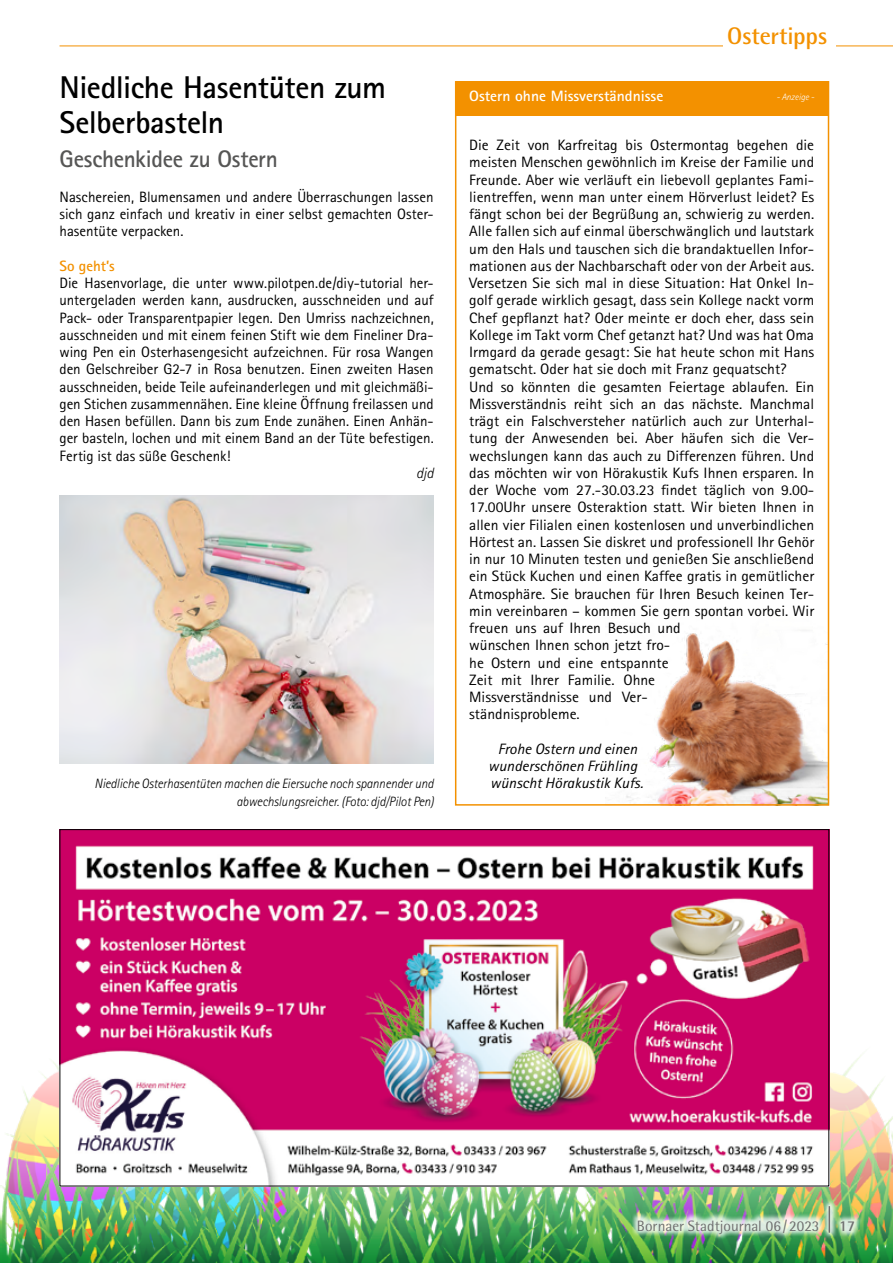
<style>
.page{position:relative;width:893px;height:1263px;background:#fff}
.page>*{position:absolute;margin:0;border:0;box-sizing:border-box;transform-origin:0 0}
.t1{font:700 31.5px/34.5px "Rotis Sans Serif Std";letter-spacing:-.01em;color:#000}
.t2{font:700 24px "Rotis Sans Serif Std";letter-spacing:-.01em;color:#565655}
.t3{font:700 24px "Rotis Semi Sans Std";letter-spacing:-.01em;color:#f39100}
.t4{font:15px/17.2px "Rotis Sans Serif Std";color:#000;scale:1.04 1}
.t5{font:15px/17.2px "Rotis Sans Serif Std";color:#000;text-align:justify}
.t6{font:italic 15px/17.2px "Rotis Sans Serif Std";color:#000;text-align:center;scale:1.04 1}
.t7{font:700 15px "Rotis Sans Serif Std";color:#fff;scale:1.04 1}
.t8{font:15px "Rotis Semi Sans Std";color:#6e6e6e}
.t9{font:700 15px "Rotis Sans Serif Std";color:#f39100}
.t10{font:italic 300 15px "Rotis Sans Serif Std";color:#000}
.t11{font:700 15px "Rotis Semi Sans Std";color:#6e6e6e}
.t12{font:italic 300 13.5px/17.2px "Rotis Sans Serif Std";letter-spacing:-.005em;color:#000;text-align:right;scale:.95 1}
.t13{font:italic 300 9.15px "Rotis Sans Serif Std";color:#fff}
</style>
<div class="page">
<hr style="left:60px;top:46px;width:833px;height:1px;background:#f39100">
<img style="left:0;top:1013px;width:893px;height:250px">
<img style="left:605px;top:633px;width:221px;height:170px">
<img style="left:62px;top:831px;width:765px;height:353px">
<div style="left:456px;top:81px;width:373px;height:35px;background:#f39100"></div>
<div style="left:455px;top:81px;width:374px;height:725px;border:2px solid #f39100"></div>
<div style="left:631px;top:1199px;width:231px;height:42px;background:#fff;opacity:.83"></div>
<svg style="left:829px;top:1206px;width:1px;height:27px"></svg>
<div style="left:723px;top:28px;width:112px;height:23px;background:#fff"></div>
<img style="left:60px;top:495px;width:374px;height:268px">
<h1 class="t1" style="left:60px;top:70px;width:328px">Niedliche Hasentüten zum<br>Selberbasteln</h1>
<h2 class="t2" style="left:60px;top:144px;width:220px">Geschenkidee zu Ostern</h2>
<p class="t5" style="left:60px;top:188px;width:376px">Naschereien, Blumensamen und andere Überraschungen lassen sich ganz einfach und kreativ in einer selbst gemachten Oster&shy;hasentüte verpacken.</p>
<p class="t9" style="left:60px;top:256px;width:57px">So geht’s</p>
<p class="t5" style="left:60px;top:274px;width:376px">Die Hasenvorlage, die unter www.pilotpen.de/diy-tutorial her&shy;untergeladen werden kann, ausdrucken, ausschneiden und auf Pack- oder Transparentpapier legen. Den Umriss nachzeichnen, ausschneiden und mit einem feinen Stift wie dem Fineliner Dra&shy;wing Pen ein Osterhasengesicht aufzeichnen. Für rosa Wangen den Gelschreiber G2-7 in Rosa benutzen. Einen zweiten Hasen ausschneiden, beide Teile aufeinanderlegen und mit gleichmäßi&shy;gen Stichen zusammennähen. Eine kleine Öffnung freilassen und den Hasen befüllen. Dann bis zum Ende zunähen. Einen Anhän&shy;ger basteln, lochen und mit einem Band an der Tüte befestigen.<br>Fertig ist das süße Geschenk!</p>
<p class="t10" style="left:416px;top:464px;width:19px">djd</p>
<p class="t12" style="left:95px;top:775px;width:358px">Niedliche Osterhasentüten machen die Eiersuche noch spannender und abwechslungsreicher. (Foto: djd/Pilot Pen)</p>
<h2 class="t3" style="left:727px;top:21px;width:102px">Ostertipps</h2>
<p class="t7" style="left:469px;top:87px;width:188px">Ostern ohne Missverständnisse</p>
<p class="t4" style="left:469px;top:136px;width:333px">Die Zeit von Karfreitag bis Ostermontag begehen die meisten Menschen gewöhnlich im Kreise der Familie und Freunde. Aber wie verläuft ein liebevoll geplantes Fami&shy;lientreffen, wenn man unter einem Hörverlust leidet? Es fängt schon bei der Begrüßung an, schwierig zu werden.<br>Alle fallen sich auf einmal überschwänglich und lautstark um den Hals und tauschen sich die brandaktuellen Infor&shy;mationen aus der Nachbarschaft oder von der Arbeit aus.<br>Versetzen Sie sich mal in diese Situation: Hat Onkel In&shy;golf gerade wirklich gesagt, dass sein Kollege nackt vorm Chef gepflanzt hat? Oder meinte er doch eher, dass sein Kollege im Takt vorm Chef getanzt hat? Und was hat Oma Irmgard da gerade gesagt: Sie hat heute schon mit Hans gematscht. Oder hat sie doch mit Franz gequatscht?<br>Und so könnten die gesamten Feiertage ablaufen. Ein Missverständnis reiht sich an das nächste. Manchmal trägt ein Falschversteher natürlich auch zur Unterhal&shy;tung der Anwesenden bei. Aber häufen sich die Ver&shy;wechslungen kann das auch zu Differenzen führen. Und das möchten wir von Hörakustik Kufs Ihnen ersparen. In der Woche vom 27.-30.03.23 findet täglich von 9.00- 17.00Uhr unsere Osteraktion statt. Wir bieten Ihnen in allen vier Filialen einen kostenlosen und unverbindlichen Hörtest an. Lassen Sie diskret und professionell Ihr Gehör in nur 10 Minuten testen und genießen Sie anschließend ein Stück Kuchen und einen Kaffee gratis in gemütlicher Atmosphäre. Sie brauchen für Ihren Besuch keinen Ter&shy;min vereinbaren – kommen Sie gern spontan vorbei. Wir freuen uns auf Ihren Besuch und<br>wünschen Ihnen schon jetzt fro-<br>he Ostern und eine entspannte<br>Zeit mit Ihrer Familie. Ohne<br>Missverständnisse und Ver-<br>ständnisprobleme.</p>
<p class="t6" style="left:488px;top:740px;width:151px">Frohe Ostern und einen wunderschönen Frühling wünscht Hörakustik Kufs.</p>
<p class="t13" style="left:776px;top:92px;width:39px">- Anzeige -</p>
<p class="t8" style="left:637px;top:1217px;width:184px">Bornaer Stadtjournal 06/2023</p>
<p class="t11" style="left:839px;top:1217px;width:18px">17</p>
</div>
